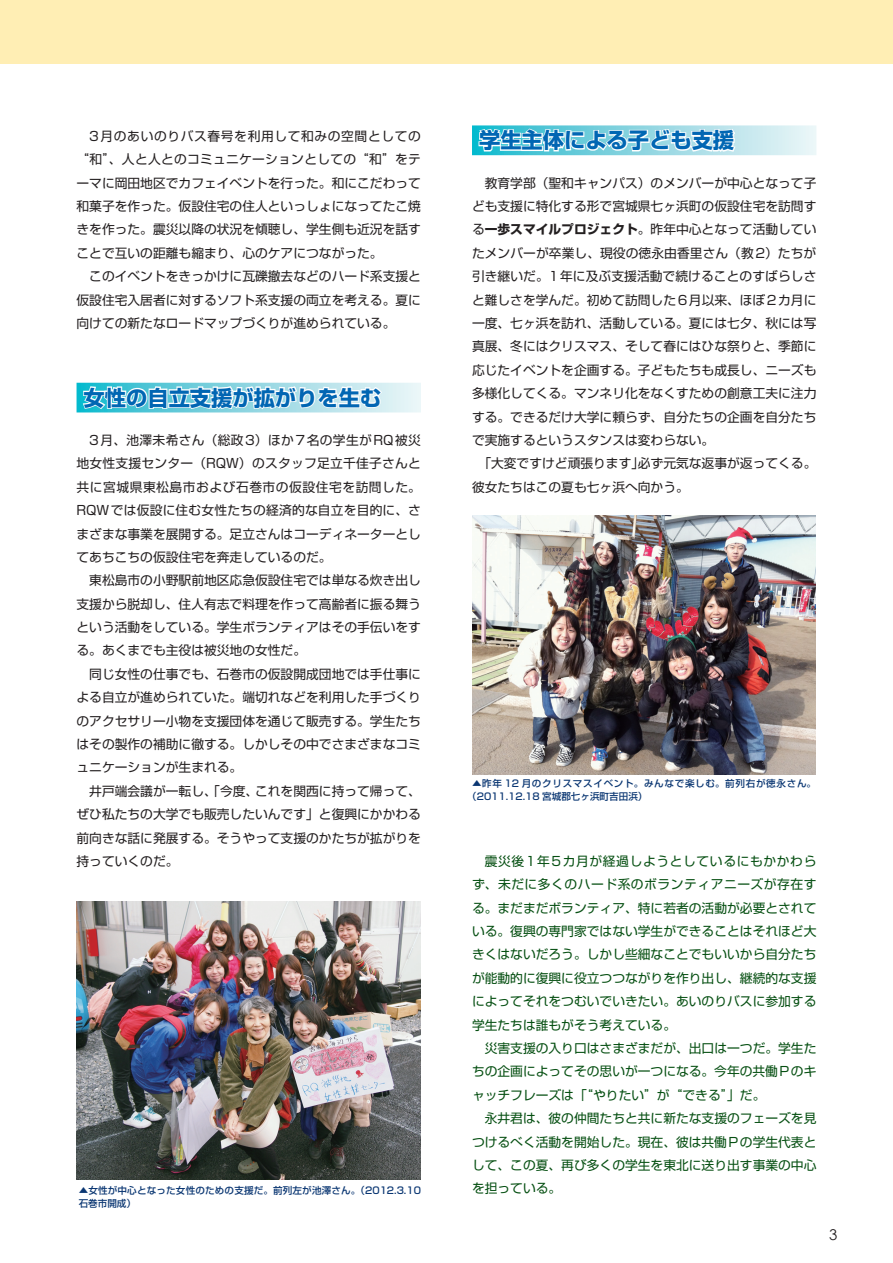
<style>
.page{position:relative;width:893px;height:1263px;background:#fff}
.page>*{position:absolute;margin:0;border:0;box-sizing:border-box;transform-origin:0 0}
.t1{font:700 21.3px "Shin Go Pro";color:#0166b3}
.t2{font:14.85px "Century Gothic";color:#231f20}
.t3{font:12.75px/23.4px "Shin Go Pro";color:#231f20;text-align:justify}
.t4{font:12.75px/23.4px "Shin Go Pro";color:#075013;text-align:justify}
.t5{font:500 9.6px/12.8px "Shin Go Pro";letter-spacing:.07em;color:#0a3672}
.t6{font:500 9.6px/12.8px "Shin Go Pro";letter-spacing:.015em;color:#0a3672}
.s1{font-weight:700}
</style>
<div class="page">
<div style="left:0;top:0;width:893px;height:64px;background:#ffeeb4"></div>
<svg style="left:77px;top:383px;width:344px;height:29px"></svg>
<svg style="left:81px;top:382px;width:303px;height:29px"></svg>
<svg style="left:472px;top:125px;width:344px;height:30px;background:#b6e5ec"></svg>
<svg style="left:477px;top:127px;width:289px;height:27px"></svg>
<img style="left:472px;top:516px;width:343px;height:258px">
<img style="left:77px;top:901px;width:344px;height:278px">
<p class="t3" style="left:77px;top:123px;width:346px;text-indent:13px">3月のあいのりバス春号を利用して和みの空間としての“和”、人と人とのコミュニケーションとしての“和”をテーマに岡田地区でカフェイベントを行った。和にこだわって和菓子を作った。仮設住宅の住人といっしょになってたこ焼きを作った。震災以降の状況を傾聴し、学生側も近況を話すことで互いの距離も縮まり、心のケアにつながった。</p>
<p class="t3" style="left:77px;top:263px;width:346px;text-indent:13px">このイベントをきっかけに瓦礫撤去などのハード系支援と仮設住宅入居者に対するソフト系支援の両立を考える。夏に向けての新たなロードマップづくりが進められている。</p>
<h1 class="t1" style="left:84px;top:381px;width:299px">女性の自立支援が拡がりを生む</h1>
<p class="t3" style="left:77px;top:427px;width:346px;text-indent:13px">3月、池澤未希さん（総政3）ほか7名の学生がRQ被災地女性支援センター（RQW）のスタッフ足立千佳子さんと共に宮城県東松島市および石巻市の仮設住宅を訪問した。RQWでは仮設に住む女性たちの経済的な自立を目的に、さまざまな事業を展開する。足立さんはコーディネーターとしてあちこちの仮設住宅を奔走しているのだ。</p>
<p class="t3" style="left:77px;top:567px;width:346px;text-indent:13px">東松島市の小野駅前地区応急仮設住宅では単なる炊き出し支援から脱却し、住人有志で料理を作って高齢者に振る舞うという活動をしている。学生ボランティアはその手伝いをする。あくまでも主役は被災地の女性だ。</p>
<p class="t3" style="left:77px;top:661px;width:346px;text-indent:13px">同じ女性の仕事でも、石巻市の仮設開成団地では手仕事による自立が進められていた。端切れなどを利用した手づくりのアクセサリー小物を支援団体を通じて販売する。学生たちはその製作の補助に徹する。しかしその中でさまざまなコミュニケーションが生まれる。</p>
<p class="t3" style="left:77px;top:778px;width:346px;text-indent:13px">井戸端会議が一転し、「今度、これを関西に持って帰って、ぜひ私たちの大学でも販売したいんです」と復興にかかわる前向きな話に発展する。そうやって支援のかたちが拡がりを持っていくのだ。</p>
<p class="t6" style="left:79px;top:1182px;width:344px">▲女性が中心となった女性のための支援だ。前列左が池澤さん。（2012.3.10石巻市開成）</p>
<h1 class="t1" style="left:479px;top:123px;width:257px">学生主体による子ども支援</h1>
<p class="t3" style="left:485px;top:170px;width:333px">教育学部（聖和キャンパス）のメンバーが中心となって子</p>
<p class="t3" style="left:472px;top:193px;width:346px">ども支援に特化する形で宮城県七ヶ浜町の仮設住宅を訪問す</p>
<p class="t3" style="left:472px;top:216px;width:346px">る<span class="s1">一歩スマイルプロジェクト</span>。昨年中心となって活動してい</p>
<p class="t3" style="left:472px;top:240px;width:346px">たメンバーが卒業し、現役の徳永由香里さん（教2）たちが</p>
<p class="t3" style="left:472px;top:263px;width:346px">引き継いだ。1年に及ぶ支援活動で続けることのすばらしさ</p>
<p class="t3" style="left:472px;top:287px;width:346px">と難しさを学んだ。初めて訪問した6月以来、ほぼ2カ月に</p>
<p class="t3" style="left:472px;top:310px;width:346px">一度、七ヶ浜を訪れ、活動している。夏には七夕、秋には写</p>
<p class="t3" style="left:472px;top:333px;width:346px">真展、冬にはクリスマス、そして春にはひな祭りと、季節に</p>
<p class="t3" style="left:472px;top:357px;width:346px">応じたイベントを企画する。子どもたちも成長し、ニーズも</p>
<p class="t3" style="left:472px;top:380px;width:346px">多様化してくる。マンネリ化をなくすための創意工夫に注力</p>
<p class="t3" style="left:472px;top:403px;width:346px">する。できるだけ大学に頼らず、自分たちの企画を自分たち</p>
<p class="t3" style="left:472px;top:427px;width:244px">で実施するというスタンスは変わらない。</p>
<p class="t3" style="left:478px;top:450px;width:340px">「大変ですけど頑張ります」必ず元気な返事が返ってくる。</p>
<p class="t3" style="left:472px;top:474px;width:218px">彼女たちはこの夏も七ヶ浜へ向かう。</p>
<p class="t5" style="left:467px;top:776px;width:350px;text-indent:5px">▲昨年 12 月のクリスマスイベント。みんなで楽しむ。前列右が徳永さん。（2011.12.18 宮城郡七ヶ浜町吉田浜）</p>
<p class="t4" style="left:472px;top:848px;width:346px;text-indent:13px">震災後1年5カ月が経過しようとしているにもかかわらず、未だに多くのハード系のボランティアニーズが存在する。まだまだボランティア、特に若者の活動が必要とされている。復興の専門家ではない学生ができることはそれほど大きくはないだろう。しかし些細なことでもいいから自分たちが能動的に復興に役立つつながりを作り出し、継続的な支援によってそれをつむいでいきたい。あいのりバスに参加する学生たちは誰もがそう考えている。</p>
<p class="t4" style="left:472px;top:1035px;width:346px;text-indent:13px">災害支援の入り口はさまざまだが、出口は一つだ。学生たちの企画によってその思いが一つになる。今年の共働Pのキャッチフレーズは「“やりたい”が“できる”」だ。</p>
<p class="t4" style="left:472px;top:1105px;width:346px;text-indent:13px">永井君は、彼の仲間たちと共に新たな支援のフェーズを見つけるべく活動を開始した。現在、彼は共働Pの学生代表として、この夏、再び多くの学生を東北に送り出す事業の中心を担っている。</p>
<p class="t2" style="left:829px;top:1225px;width:10px">3</p>
</div>
